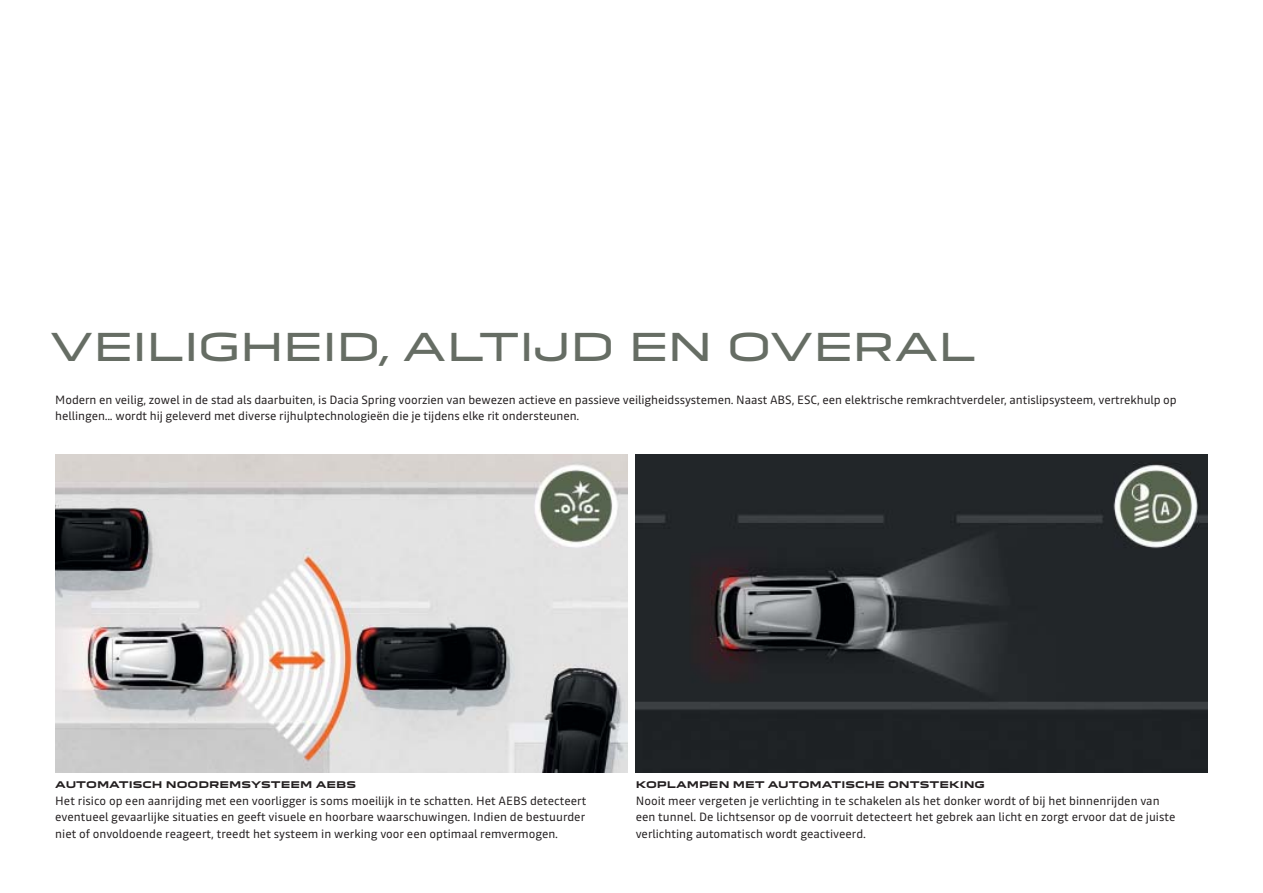
<style>
.page{position:relative;width:1263px;height:893px;background:#fff}
.page>*{position:absolute;margin:0;border:0;box-sizing:border-box;transform-origin:0 0}
.t1{font:37.5px "Dacia Block Extended";letter-spacing:-.035em;color:#666d64}
.t2{font:12px/16.5px "Read";letter-spacing:-.005em;color:#231f20}
.t3{font:700 9px "Dacia Block Extended";color:#231f20}
</style>
<div class="page">
<img style="left:636px;top:454px;width:572px;height:319px">
<img style="left:55px;top:454px;width:572px;height:319px">
<h1 class="t1" style="left:50px;top:333px;width:927px">VEILIGHEID, ALTIJD EN OVERAL</h1>
<p class="t2" style="left:55px;top:392px;width:1123px">Modern en veilig, zowel in de stad als daarbuiten, is Dacia Spring voorzien van bewezen actieve en passieve veiligheidssystemen. Naast ABS, ESC, een elektrische remkrachtverdeler, antislipsysteem, vertrekhulp op hellingen... wordt hij geleverd met diverse rijhulptechnologieën die je tijdens elke rit ondersteunen.</p>
<p class="t3" style="left:55px;top:780px;width:302px">AUTOMATISCH NOODREMSYSTEEM AEBS</p>
<p class="t2" style="left:55px;top:793px;width:533px;text-align:justify">Het risico op een aanrijding met een voorligger is soms moeilijk in te schatten. Het AEBS detecteert eventueel gevaarlijke situaties en geeft visuele en hoorbare waarschuwingen. Indien de bestuurder niet of onvoldoende reageert, treedt het systeem in werking voor een optimaal remvermogen.</p>
<p class="t3" style="left:636px;top:780px;width:351px">KOPLAMPEN MET AUTOMATISCHE ONTSTEKING</p>
<p class="t2" style="left:636px;top:793px;width:541px">Nooit meer vergeten je verlichting in te schakelen als het donker wordt of bij het binnenrijden van een tunnel. De lichtsensor op de voorruit detecteert het gebrek aan licht en zorgt ervoor dat de juiste verlichting automatisch wordt geactiveerd.</p>
</div>
